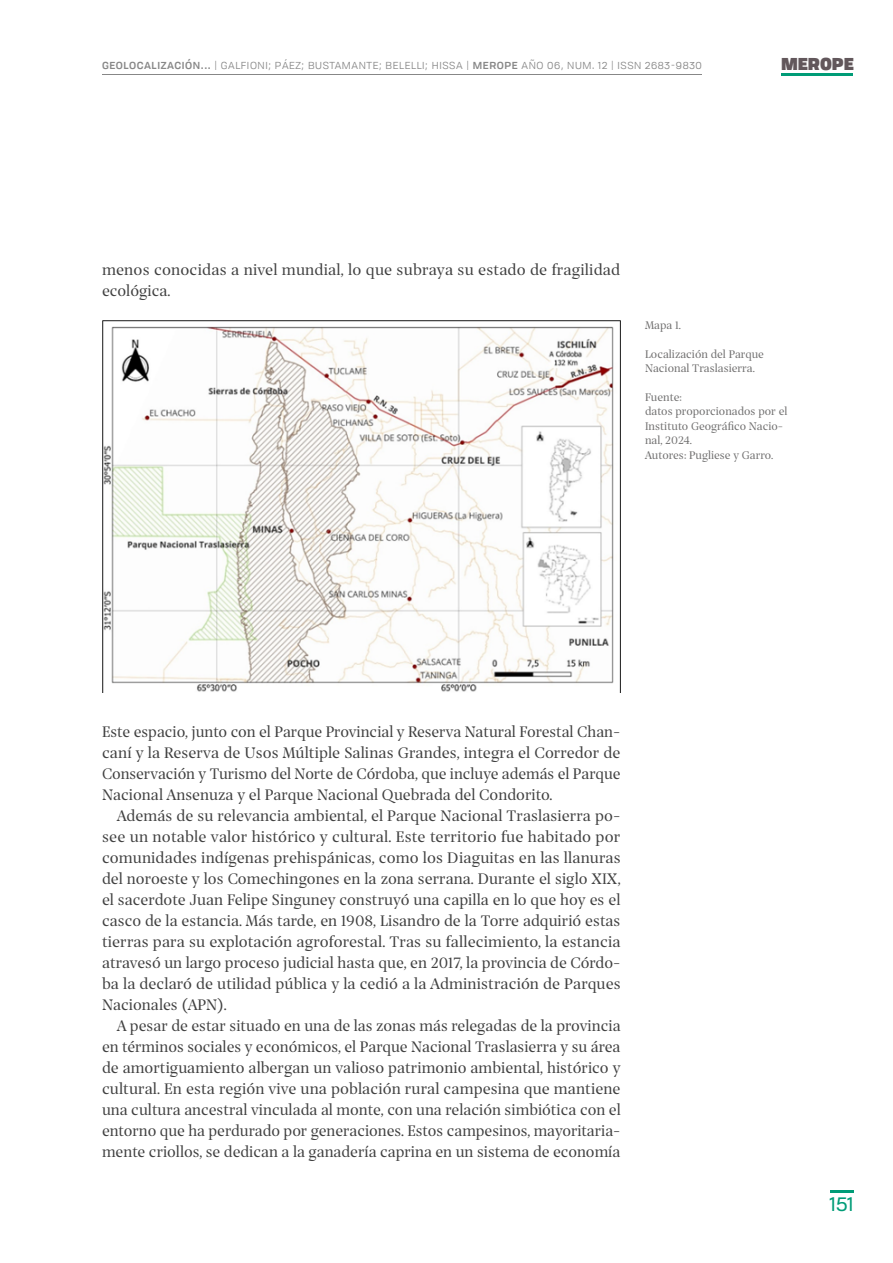
<style>
.page{position:relative;width:893px;height:1263px;background:#fff}
.page>*{position:absolute;margin:0;border:0;box-sizing:border-box;transform-origin:0 0}
.t1{font:19.5px "Tofino Personal";color:#009c77}
.t2{font:16.5px/21px "Prospectus M";color:#404040;text-align:justify}
.t3{font:900 16.5px "Tofino Personal";color:#62575b}
.t4{font:12px/14.4px "Prospectus M";color:#706f6f}
.t5{font:12px "Tofino Personal";letter-spacing:.05em;color:#878787}
.s1{font-weight:500}
</style>
<div class="page">
<hr style="left:830px;top:1190px;width:24px;height:2px;background:#009c77">
<hr style="left:782px;top:73px;width:71px;height:2px;background:#009c77">
<hr style="left:102px;top:74px;width:599px;height:1px;background:#878787">
<img style="left:102px;top:320px;width:518px;height:373px">
<p class="t5" style="left:102px;top:56px;width:601px"><span class="s1">GEOLOCALIZACIÓN...</span> | GALFIONI; PÁEZ; BUSTAMANTE; BELELLI; HISSA | <span class="s1">MEROPE</span> AÑO 06, NUM. 12 | ISSN 2683-9830</p>
<p class="t3" style="left:781px;top:49px;width:74px">MEROPE</p>
<p class="t2" style="left:102px;top:259px;width:520px">menos conocidas a nivel mundial, lo que subraya su estado de fragilidad ecológica.</p>
<p class="t4" style="left:645px;top:317px;width:37px">Mapa 1.</p>
<p class="t4" style="left:645px;top:346px;width:120px">Localización del Parque<br>Nacional Traslasierra.</p>
<p class="t4" style="left:645px;top:389px;width:144px">Fuente:<br>datos proporcionados por el<br>Instituto Geográfico Nacio&shy;nal, 2024.<br>Autores: Pugliese y Garro.</p>
<p class="t2" style="left:102px;top:721px;width:520px">Este espacio, junto con el Parque Provincial y Reserva Natural Forestal Chan&shy;caní y la Reserva de Usos Múltiple Salinas Grandes, integra el Corredor de Conservación y Turismo del Norte de Córdoba, que incluye además el Parque Nacional Ansenuza y el Parque Nacional Quebrada del Condorito.</p>
<p class="t2" style="left:102px;top:805px;width:520px;text-indent:15px">Además de su relevancia ambiental, el Parque Nacional Traslasierra po&shy;see un notable valor histórico y cultural. Este territorio fue habitado por comunidades indígenas prehispánicas, como los Diaguitas en las llanuras del noroeste y los Comechingones en la zona serrana. Durante el siglo XIX, el sacerdote Juan Felipe Singuney construyó una capilla en lo que hoy es el casco de la estancia. Más tarde, en 1908, Lisandro de la Torre adquirió estas tierras para su explotación agroforestal. Tras su fallecimiento, la estancia atravesó un largo proceso judicial hasta que, en 2017, la provincia de Córdo&shy;ba la declaró de utilidad pública y la cedió a la Administración de Parques Nacionales (APN).</p>
<p class="t2" style="left:102px;top:1015px;width:520px;text-indent:15px">A pesar de estar situado en una de las zonas más relegadas de la provincia en términos sociales y económicos, el Parque Nacional Traslasierra y su área de amortiguamiento albergan un valioso patrimonio ambiental, histórico y cultural. En esta región vive una población rural campesina que mantiene una cultura ancestral vinculada al monte, con una relación simbiótica con el entorno que ha perdurado por generaciones. Estos campesinos, mayoritaria&shy;mente criollos, se dedican a la ganadería caprina en un sistema de economía</p>
<p class="t1" style="left:830px;top:1189px;width:26px">151</p>
</div>
